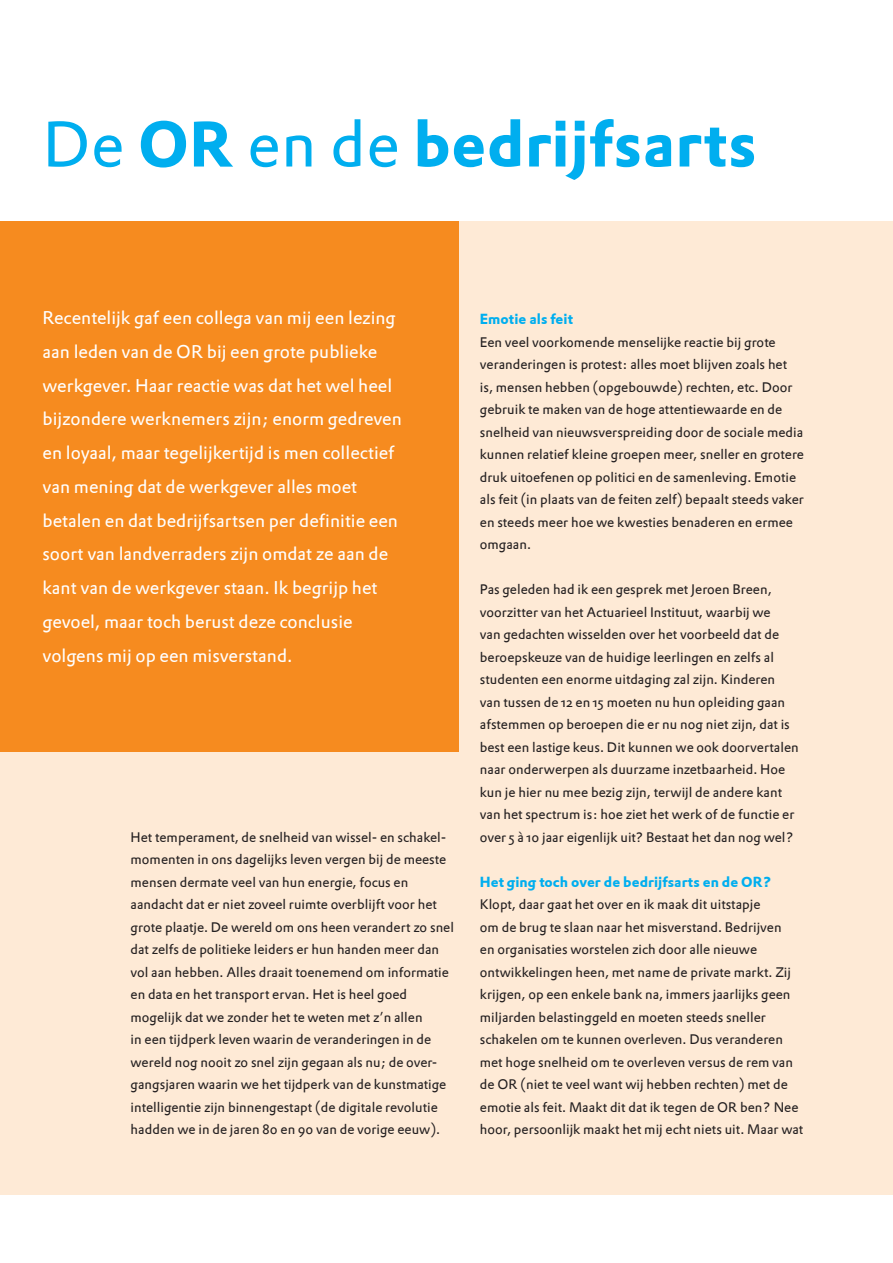
<style>
.page{position:relative;width:893px;height:1263px;background:#fff}
.page>*{position:absolute;margin:0;border:0;box-sizing:border-box;transform-origin:0 0}
.kop_42_bold{font:700 63px "DTL Prokyon ST";letter-spacing:.01em;color:#00aeef}
.N-Intro_groot{font:18px/33.8px "DTL Prokyon ST";letter-spacing:.005em;color:#fff}
.tussenkopje{font:700 14.25px "DTL Prokyon ST";letter-spacing:.005em;color:#00aeef}
.plat{font:700 14.25px "DTL Prokyon ST";letter-spacing:.005em;color:#00aeef}
.plat-2{font:13.5px/22.5px "DTL Prokyon ST";letter-spacing:.005em;color:#231f20}
.s1{font-weight:400}
</style>
<div class="page">
<div style="left:0;top:221px;width:893px;height:974px;background:#feead6"></div>
<div style="left:0;top:221px;width:459px;height:531px;background:#f68b1f"></div>
<p class="kop_42_bold" style="left:43px;top:103px;width:715px"><span class="s1">De</span> OR <span class="s1">en de</span> bedrijfsarts</p>
<p class="N-Intro_groot" style="left:43px;top:301px;width:361px">Recentelijk gaf een collega van mij een lezing aan leden van de OR bij een grote publieke werkgever. Haar reactie was dat het wel heel bijzondere werknemers zijn; enorm gedreven en loyaal, maar tegelijkertijd is men collectief van mening dat de werkgever alles moet betalen en dat bedrijfsartsen per definitie een soort van landverraders zijn omdat ze aan de kant van de werkgever staan. Ik begrijp het gevoel, maar toch berust deze conclusie volgens mij op een misverstand.</p>
<p class="plat" style="left:480px;top:310px;width:95px">Emotie als feit</p>
<p class="plat-2" style="left:480px;top:330px;width:326px">Een veel voorkomende menselijke reactie bij grote veranderingen is protest: alles moet blijven zoals het<br>is, mensen hebben (opgebouwde) rechten, etc. Door gebruik te maken van de hoge attentiewaarde en de snelheid van nieuwsverspreiding door de sociale media kunnen relatief kleine groepen meer, sneller en grotere druk uitoefenen op politici en de samenleving. Emotie als feit (in plaats van de feiten zelf) bepaalt steeds vaker en steeds meer hoe we kwesties benaderen en ermee omgaan.</p>
<p class="plat-2" style="left:480px;top:578px;width:320px">Pas geleden had ik een gesprek met Jeroen Breen, voorzitter van het Actuarieel Instituut, waarbij we<br>van gedachten wisselden over het voorbeeld dat de beroepskeuze van de huidige leerlingen en zelfs al studenten een enorme uitdaging zal zijn. Kinderen van tussen de 12 en 15 moeten nu hun opleiding gaan afstemmen op beroepen die er nu nog niet zijn, dat is best een lastige keus. Dit kunnen we ook doorvertalen naar onderwerpen als duurzame inzetbaarheid. Hoe kun je hier nu mee bezig zijn, terwijl de andere kant van het spectrum is: hoe ziet het werk of de functie er over 5 à 10 jaar eigenlijk uit? Bestaat het dan nog wel?</p>
<p class="tussenkopje" style="left:480px;top:872px;width:293px">Het ging toch over de bedrijfsarts en de OR?</p>
<p class="plat-2" style="left:480px;top:893px;width:325px">Klopt, daar gaat het over en ik maak dit uitstapje<br>om de brug te slaan naar het misverstand. Bedrijven<br>en organisaties worstelen zich door alle nieuwe ontwikkelingen heen, met name de private markt. Zij krijgen, op een enkele bank na, immers jaarlijks geen miljarden belastinggeld en moeten steeds sneller schakelen om te kunnen overleven. Dus veranderen met hoge snelheid om te overleven versus de rem van de OR (niet te veel want wij hebben rechten) met de emotie als feit. Maakt dit dat ik tegen de OR ben? Nee hoor, persoonlijk maakt het mij echt niets uit. Maar wat</p>
<p class="plat-2" style="left:131px;top:825px;width:325px">Het temperament, de snelheid van wissel- en schakel&shy;momenten in ons dagelijks leven vergen bij de meeste mensen dermate veel van hun energie, focus en aandacht dat er niet zoveel ruimte overblijft voor het grote plaatje. De wereld om ons heen verandert zo snel dat zelfs de politieke leiders er hun handen meer dan vol aan hebben. Alles draait toenemend om informatie en data en het transport ervan. Het is heel goed mogelijk dat we zonder het te weten met z’n allen<br>in een tijdperk leven waarin de veranderingen in de wereld nog nooit zo snel zijn gegaan als nu; de over&shy;gangsjaren waarin we het tijdperk van de kunstmatige intelligentie zijn binnengestapt (de digitale revolutie hadden we in de jaren 80 en 90 van de vorige eeuw).</p>
</div>
